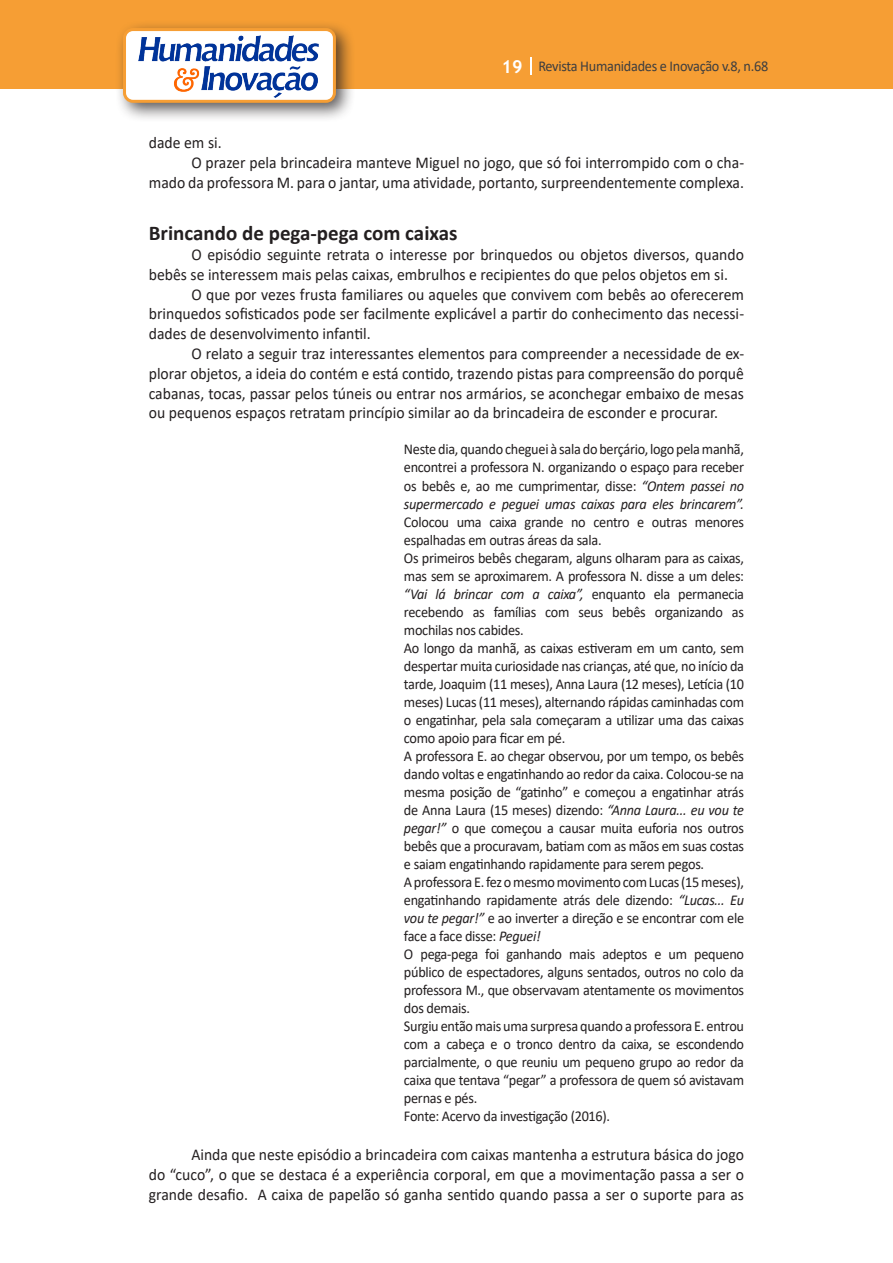
<style>
.page{position:relative;width:893px;height:1263px;background:#fff}
.page>*{position:absolute;margin:0;border:0;box-sizing:border-box;transform-origin:0 0}
.Titulo_2{font:700 21px "Calibri";color:#231f20}
.Texto{font:16.5px/19.8px "Calibri";color:#231f20;text-align:justify;scale:.95 1}
.citacao{font:15px/18px "Calibri";letter-spacing:-.02em;color:#231f20;text-align:justify;scale:.95 1}
.t1{font:15px "Calibri";letter-spacing:-.02em;color:#3e3e3f;scale:.95 1}
.s1{font-family:"Trebuchet MS";font-weight:700;font-size:18px;color:#fff}
.s2{font-style:italic}
</style>
<div class="page">
<div style="left:0;top:0;width:893px;height:88px;background:#f69e34"></div>
<svg style="left:530px;top:57px;width:2px;height:18px"></svg>
<div style="left:115px;top:20px;width:241px;height:103px;background:#231f20;opacity:.75"></div>
<div style="left:125px;top:30px;width:209px;height:71px;background:#fff;border-radius:9px"></div>
<img style="left:138px;top:35px;width:181px;height:62px">
<div style="left:123px;top:28px;width:213px;height:75px;border:3px solid #f69e34;border-radius:9px"></div>
<p class="t1" style="left:501px;top:56px;width:282px"><span class="s1">19</span> Revista Humanidades e Inovação v.8, n.68</p>
<p class="Texto" style="left:149px;top:133px;width:78px">dade em si.</p>
<p class="Texto" style="left:149px;top:152px;width:628px;text-align:right">O prazer pela brincadeira manteve Miguel no jogo, que só foi interrompido com o cha-<br>mado da professora M. para o jantar, uma atividade, portanto, surpreendentemente complexa.</p>
<p class="Titulo_2" style="left:149px;top:218px;width:310px">Brincando de pega-pega com caixas</p>
<p class="Texto" style="left:149px;top:244px;width:628px;text-indent:43px">O episódio seguinte retrata o interesse por brinquedos ou objetos diversos, quando bebês se interessem mais pelas caixas, embrulhos e recipientes do que pelos objetos em si.</p>
<p class="Texto" style="left:149px;top:284px;width:628px;text-indent:43px">O que por vezes frusta familiares ou aqueles que convivem com bebês ao oferecerem brinquedos sofisticados pode ser facilmente explicável a partir do conhecimento das necessi&shy;dades de desenvolvimento infantil.</p>
<p class="Texto" style="left:149px;top:343px;width:628px;text-indent:43px">O relato a seguir traz interessantes elementos para compreender a necessidade de ex&shy;plorar objetos, a ideia do contém e está contido, trazendo pistas para compreensão do porquê cabanas, tocas, passar pelos túneis ou entrar nos armários, se aconchegar embaixo de mesas ou pequenos espaços retratam princípio similar ao da brincadeira de esconder e procurar.</p>
<p class="citacao" style="left:404px;top:440px;width:360px">Neste dia, quando cheguei à sala do berçário, logo pela manhã, encontrei a professora N. organizando o espaço para receber os bebês e, ao me cumprimentar, disse: <span class="s2">“Ontem passei no supermercado e peguei umas caixas para eles brincarem”.<br></span>Colocou uma caixa grande no centro e outras menores espalhadas em outras áreas da sala.</p>
<p class="citacao" style="left:404px;top:548px;width:360px">Os primeiros bebês chegaram, alguns olharam para as caixas, mas sem se aproximarem. A professora N. disse a um deles: <span class="s2">“Vai lá brincar com a caixa”,</span> enquanto ela permanecia recebendo as famílias com seus bebês organizando as mochilas nos cabides.</p>
<p class="citacao" style="left:404px;top:638px;width:360px">Ao longo da manhã, as caixas estiveram em um canto, sem despertar muita curiosidade nas crianças, até que, no início da tarde, Joaquim (11 meses), Anna Laura (12 meses), Letícia (10 meses) Lucas (11 meses), alternando rápidas caminhadas com o engatinhar, pela sala começaram a utilizar uma das caixas como apoio para ficar em pé.</p>
<p class="citacao" style="left:404px;top:746px;width:360px">A professora E. ao chegar observou, por um tempo, os bebês dando voltas e engatinhando ao redor da caixa. Colocou-se na mesma posição de “gatinho” e começou a engatinhar atrás de Anna Laura (15 meses) dizendo: <span class="s2">“Anna Laura... eu vou te pegar!”</span> o que começou a causar muita euforia nos outros bebês que a procuravam, batiam com as mãos em suas costas e saiam engatinhando rapidamente para serem pegos.</p>
<p class="citacao" style="left:404px;top:872px;width:360px">A professora E. fez o mesmo movimento com Lucas (15 meses), engatinhando rapidamente atrás dele dizendo: <span class="s2">“Lucas... Eu vou te pegar!”</span> e ao inverter a direção e se encontrar com ele face a face disse: <span class="s2">Peguei!</span></p>
<p class="citacao" style="left:404px;top:944px;width:360px">O pega-pega foi ganhando mais adeptos e um pequeno público de espectadores, alguns sentados, outros no colo da professora M., que observavam atentamente os movimentos dos demais.</p>
<p class="citacao" style="left:404px;top:1016px;width:360px">Surgiu então mais uma surpresa quando a professora E. entrou com a cabeça e o tronco dentro da caixa, se escondendo parcialmente, o que reuniu um pequeno grupo ao redor da caixa que tentava “pegar” a professora de quem só avistavam pernas e pés.</p>
<p class="citacao" style="left:404px;top:1106px;width:218px">Fonte: Acervo da investigação (2016).</p>
<p class="Texto" style="left:149px;top:1144px;width:628px;text-indent:43px">Ainda que neste episódio a brincadeira com caixas mantenha a estrutura básica do jogo do “cuco”, o que se destaca é a experiência corporal, em que a movimentação passa a ser o grande desafio. A caixa de papelão só ganha sentido quando passa a ser o suporte para as</p>
</div>
